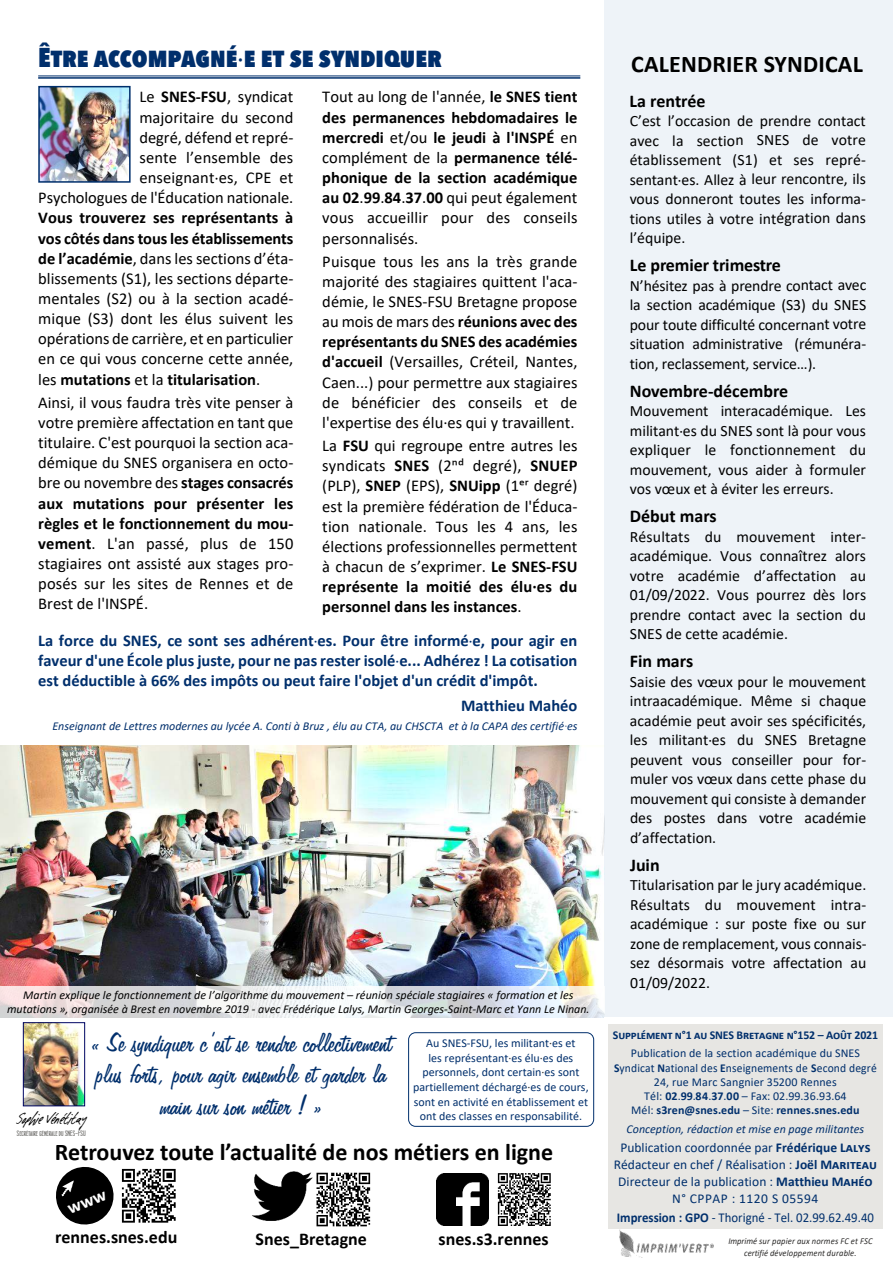
<style>
.page{position:relative;width:893px;height:1263px;background:#fff}
.page>*{position:absolute;margin:0;border:0;box-sizing:border-box;transform-origin:0 0}
.t1{font:30px/31.7px "Freehand 575 BT Regular B";color:#002f6c;text-align:center}
.t2{font:800 condensed 27px "Avenir Next LT Pro";color:#002f6c}
.t3{font:700 24px "Calibri";color:#000}
.t4{font:700 18px "Calibri";color:#000}
.t5{font:16.5px/20.1px "Calibri";color:#000;text-align:justify}
.t6{font:700 16.5px/20.1px "Calibri";color:#000;text-align:justify}
.t7{font:700 16.5px/20.1px "Calibri";color:#002f6c;text-align:justify}
.t8{font:15.75px/19.5px "Calibri";color:#000;text-align:justify}
.t9{font:15px "Cold Spaghetti BTN";color:#000}
.t10{font:13.5px/17.4px "Calibri";color:#002f6c;text-align:center}
.t11{font:12px/14.2px "Calibri";color:#002f6c;text-align:center}
.t12{font:italic 12px/14.1px "Calibri";color:#000;text-align:center}
.t13{font:italic 12px "Calibri";color:#002f6c}
.t14{font:700 12px "Calibri";letter-spacing:-.015em;color:#002f6c}
.t15{font:italic 9px/12px "Calibri";letter-spacing:.015em;color:#2c2b2a;text-align:center;scale:.95 1}
.t16{font:7.8px "Concurso Italian BTN Bold";color:#686764}
.s1{font-weight:500}
.s2{font-weight:700}
.s3{font-family:"Avenir Next LT Pro";font-weight:500;font-stretch:condensed}
.s4{font-weight:400}
.s5{font-family:"Times New Roman"}
.s6{color:#2c2b2a}
</style>
<div class="page">
<img style="left:0;top:746px;width:605px;height:240px">
<hr style="left:38px;top:76px;width:542px;height:1px;background:#002f6c">
<hr style="left:38px;top:77px;width:542px;height:2px;background:#002f6c">
<div style="left:605px;top:0;width:288px;height:1263px;background:#eef3f8"></div>
<div style="left:0;top:986px;width:605px;height:32px;background:#fff;opacity:.8"></div>
<img style="left:436px;top:1173px;width:53px;height:53px">
<img style="left:252px;top:1171px;width:61px;height:50px">
<svg style="left:316px;top:1173px;width:54px;height:53px"></svg>
<svg style="left:498px;top:1173px;width:53px;height:53px"></svg>
<div style="left:605px;top:1017px;width:288px;height:246px;background:#fff"></div>
<div style="left:608px;top:1024px;width:275px;height:204px;background:#e7e6e3"></div>
<img style="left:619px;top:1230px;width:95px;height:28px">
<img style="left:41px;top:89px;width:87px;height:91px">
<div style="left:38px;top:86px;width:93px;height:97px;border:2px solid #002f6c"></div>
<div style="left:408px;top:1032px;width:186px;height:95px;background:#fff;border:1px solid #002f6c;border-radius:7px"></div>
<img style="left:25px;top:1024px;width:58px;height:80px">
<div style="left:23px;top:1022px;width:62px;height:84px;border:1px solid #000663"></div>
<svg style="left:56px;top:1167px;width:120px;height:58px"></svg>
<h2 class="t2" style="left:38px;top:47px;width:405px">ÊTFFÌE ACCOMPAGNÉ<span class="s1">·</span>E ET FKE FKFĹNDIQUEFFÌ</h2>
<p class="t5" style="left:38px;top:88px;width:257px;text-align:right">Le <span class="s2">SNES-FSU</span>, syndicat<br>majoritaire du second<br>degré, défend et repré-<br>sente l’ensemble des enseignant<span class="s3">·</span>es, CPE et<br>Psychologues de l'Éducation nationale.</p>
<p class="t5" style="left:38px;top:209px;width:257px"><span class="s2">Vous trouverez ses représentants à vos côtés dans tous les établissements de l’académie</span>, dans les sections d’éta&shy;blissements (S1), les sections départe&shy;mentales (S2) ou à la section acadé&shy;mique (S3) dont les élus suivent les opérations de carrière, et en particulier en ce qui vous concerne cette année, les <span class="s2">mutations</span> et la <span class="s2">titularisation</span>.</p>
<p class="t5" style="left:38px;top:394px;width:257px">Ainsi, il vous faudra très vite penser à votre première affectation en tant que titulaire. C'est pourquoi la section aca&shy;démique du SNES organisera en octo&shy;bre ou novembre des <span class="s2">stages consacrés aux mutations pour présenter les règles et le fonctionnement du mou&shy;vement</span>. L'an passé, plus de 150 stagiaires ont assisté aux stages pro&shy;posés sur les sites de Rennes et de Brest de l'INSPÉ.</p>
<p class="t6" style="left:322px;top:88px;width:257px"><span class="s4">Tout au long de l'année,</span> le SNES tient des permanences hebdomadaires le mercredi <span class="s4">et/ou</span> le jeudi à l'INSPÉ <span class="s4">en complément de la</span> permanence télé&shy;phonique de la section académique au 02<span class="s4">.</span>99<span class="s4">.</span>84<span class="s4">.</span>37<span class="s4">.</span>00 <span class="s4">qui peut également vous accueillir pour des conseils personnalisés.</span></p>
<p class="t5" style="left:322px;top:252px;width:257px">Puisque tous les ans la très grande majorité des stagiaires quittent l'aca&shy;démie, le SNES-FSU Bretagne propose au mois de mars des <span class="s2">réunions avec des représentants du SNES des académies d'accueil</span> (Versailles, Créteil, Nantes, Caen...) pour permettre aux stagiaires de bénéficier des conseils et de l'expertise des élu·es qui y travaillent.</p>
<p class="t5" style="left:322px;top:437px;width:257px">La <span class="s2">FSU</span> qui regroupe entre autres les syndicats <span class="s2">SNES</span> (2ⁿd degré), <span class="s2">SNUEP </span>(PLP), <span class="s2">SNEP</span> (EPS), <span class="s2">SNUipp</span> (1er degré) est la première fédération de l'Éduca&shy;tion nationale. Tous les 4 ans, les élections professionnelles permettent à chacun de s’exprimer. <span class="s2">Le SNES-FSU représente la moitié des élu·es du personnel dans les instances</span>.</p>
<p class="t7" style="left:38px;top:632px;width:541px">La force du SNES, ce sont ses adhérent<span class="s3">·</span>es. Pour être informé<span class="s3">·</span>e, pour agir en faveur d'une École plus juste, pour ne pas rester isolé<span class="s3">·</span>e... Adhérez ! La cotisation est déductible à 66% des impôts ou peut faire l'objet d'un crédit d'impôt.</p>
<p class="t7" style="left:461px;top:697px;width:118px">Matthieu Mahéo</p>
<p class="t13" style="left:52px;top:721px;width:527px">Enseignant de Lettres modernes au lycée A. Conti à Bruz , élu au CTA, au CHSCTA et à la CAPA des certifié<span class="s5">·</span>es</p>
<p class="t12" style="left:7px;top:989px;width:584px">Martin explique le fonctionnement de l’algorithme du mouvement – réunion spéciale stagiaires « formation et les mutations », organisée à Brest en novembre 2019 - avec Frédérique Lalys, Martin Georges-Saint-Marc et Yann Le Ninan.</p>
<h1 class="t1" style="left:91px;top:1027px;width:303px">« Se syndiquer c’est se rendre collectivement plus forts, pour agir ensemble et garder la main sur son métier ! »</h1>
<p class="t11" style="left:413px;top:1037px;width:177px;line-height:14.7px">Au SNES-FSU, les militant<span class="s6">·</span>es et<br>les représentant<span class="s6">·</span>es élu<span class="s6">·</span>es des personnels, dont certain<span class="s6">·</span>es sont partiellement déchargé<span class="s6">·</span>es de cours, sont en activité en établissement et</p>
<p class="t9" style="left:16px;top:1109px;width:72px">Sophie Vénétitay</p>
<p class="t11" style="left:420px;top:1110px;width:164px">ont des classes en responsabilité.</p>
<p class="t16" style="left:17px;top:1129px;width:70px">Secrétaire générale du SNES-FSU</p>
<h3 class="t3" style="left:55px;top:1142px;width:500px">Retrouvez toute l’actualité de nos métiers en ligne</h3>
<p class="t4" style="left:55px;top:1230px;width:124px">rennes.snes.edu</p>
<p class="t4" style="left:256px;top:1231px;width:113px">Snes_Bretagne</p>
<p class="t4" style="left:439px;top:1231px;width:112px">snes.s3.rennes</p>
<h3 class="t3" style="left:631px;top:54px;width:233px">CALENDRIER SYNDICAL</h3>
<p class="t4" style="left:630px;top:93px;width:78px">La rentrée</p>
<p class="t8" style="left:630px;top:112px;width:238px">C’est l’occasion de prendre contact avec la section SNES de votre établissement (S1) et ses repré&shy;sentant<span class="s3">·</span>es. Allez à leur rencontre, ils vous donneront toutes les informa&shy;tions utiles à votre intégration dans l’équipe.</p>
<p class="t4" style="left:630px;top:258px;width:153px">Le premier trimestre</p>
<p class="t8" style="left:630px;top:277px;width:238px">N’hésitez pas à prendre contact avec la section académique (S3) du SNES pour toute difficulté concernant votre situation administrative (rémunéra&shy;tion, reclassement, service…).</p>
<p class="t4" style="left:630px;top:383px;width:160px">Novembre-décembre</p>
<p class="t8" style="left:630px;top:402px;width:238px">Mouvement interacadémique. Les militant<span class="s3">·</span>es du SNES sont là pour vous expliquer le fonctionnement du mouvement, vous aider à formuler vos vœux et à éviter les erreurs.</p>
<p class="t4" style="left:630px;top:509px;width:88px">Début mars</p>
<p class="t8" style="left:630px;top:528px;width:238px">Résultats du mouvement inter&shy;académique. Vous connaîtrez alors votre académie d’affectation au 01/09/2022. Vous pourrez dès lors prendre contact avec la section du SNES de cette académie.</p>
<p class="t4" style="left:630px;top:654px;width:65px">Fin mars</p>
<p class="t8" style="left:630px;top:673px;width:238px">Saisie des vœux pour le mouvement intraacadémique. Même si chaque académie peut avoir ses spécificités, les militant<span class="s3">·</span>es du SNES Bretagne peuvent vous conseiller pour for&shy;muler vos vœux dans cette phase du mouvement qui consiste à demander des postes dans votre académie d’affectation.</p>
<p class="t4" style="left:630px;top:857px;width:31px">Juin</p>
<p class="t8" style="left:630px;top:876px;width:238px">Titularisation par le jury académique.<br>Résultats du mouvement intra&shy;académique : sur poste fixe ou sur zone de remplacement, vous connais&shy;sez désormais votre affectation au 01/09/2022.</p>
<p class="t14" style="left:613px;top:1030px;width:267px">Supplémenl n°1 au SNES Brelagne n°152 – Aoûl 2021</p>
<p class="t11" style="left:614px;top:1047px;width:264px">Publication de la section académique du SNES <span class="s2">S</span>yndicat <span class="s2">N</span>ational des <span class="s2">E</span>nseignements de <span class="s2">S</span>econd degré 24, rue Marc Sangnier 35200 Rennes<br>Tél: <span class="s2">02</span>.<span class="s2">99</span>.<span class="s2">84</span>.<span class="s2">37</span>.<span class="s2">00</span> – Fax: 02.99.36.93.64<br>Mél: <span class="s2">s3ren@snes.edu</span> – Site: <span class="s2">rennes.snes.edu</span></p>
<p class="t13" style="left:627px;top:1124px;width:239px">Conception, rédaction et mise en page militantes</p>
<p class="t10" style="left:614px;top:1140px;width:265px">Publication coordonnée par <span class="s2">Frédérique Lalys </span>Rédacteur en chef / Réalisation : <span class="s2">Joël Marileau </span>Directeur de la publication : <span class="s2">Matthieu Mahéo </span>N° CPPAP : 1120 S 05594<br><span class="s2">Impression : GPO</span> - Thorigné - Tel. 02.99.62.49.40</p>
<p class="t15" style="left:728px;top:1235px;width:153px">Imprimé sur papier aux normes FC et FSC certifié développement durable.</p>
</div>
